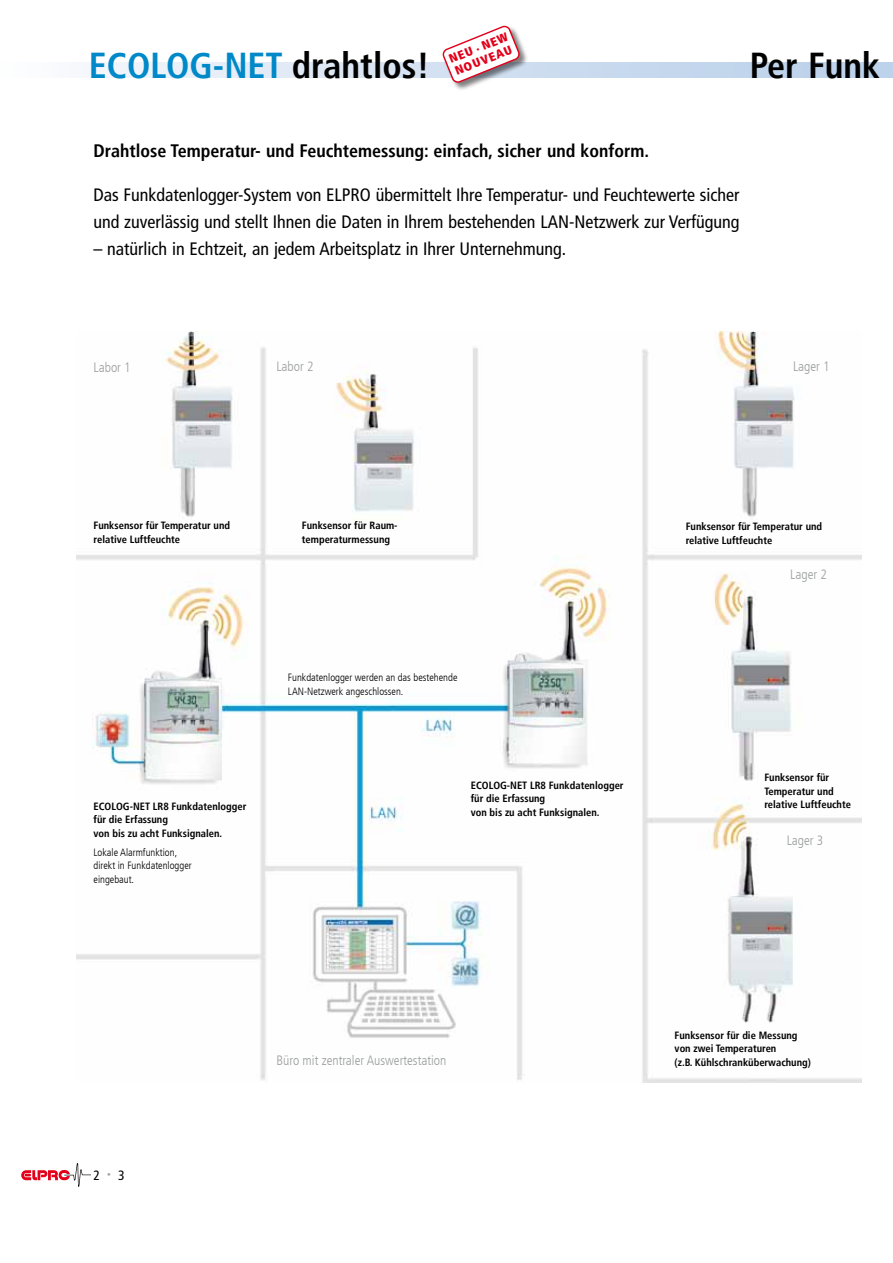
<style>
.page{position:relative;width:893px;height:1263px;background:#fff}
.page>*{position:absolute;margin:0;border:0;box-sizing:border-box;transform-origin:0 0}
.t1{font:700 condensed 36px "Frutiger LT";color:#0089c8}
.t2{font:700 condensed 36px "Frutiger LT";color:#000}
.t3{font:condensed 18px/27px "Frutiger LT";color:#000}
.t4{font:700 condensed 18px "Frutiger LT";color:#000}
.t5{font:300 condensed 13.5px "Frutiger LT";color:#9c9e9f}
.t6{font:condensed 13.5px "Frutiger LT";color:#000}
.t7{font:900 condensed 12.3px "Frutiger";color:#e2001a}
.t8{font:700 condensed 10.5px/13.5px "Frutiger LT";color:#000}
.t9{font:300 condensed 10.5px/13.5px "Frutiger LT";color:#000}
.s1{color:#000}
</style>
<div class="page">
<svg style="left:21px;top:1163px;width:70px;height:24px"></svg>
<svg style="left:87px;top:63px;width:806px;height:15px"></svg>
<img style="left:76px;top:332px;width:785px;height:751px">
<div style="left:442px;top:26px;width:86px;height:66px;background:#000;opacity:.5"></div>
<svg style="left:441px;top:25px;width:79px;height:60px"></svg>
<p class="t7" style="left:447px;top:53px;width:64px;rotate:-22deg">NEU · NEW</p>
<h1 class="t1" style="left:89px;top:44px;width:342px">ECOLOG-NET <span class="s1">drahtlos!</span></h1>
<p class="t7" style="left:453px;top:64px;width:62px;rotate:-22deg">NOUVEAU</p>
<h1 class="t2" style="left:750px;top:44px;width:132px">Per Funk</h1>
<h2 class="t4" style="left:94px;top:140px;width:557px">Drahtlose Temperatur- und Feuchtemessung: einfach, sicher und konform.</h2>
<h2 class="t3" style="left:94px;top:182px;width:648px">Das Funkdatenlogger-System von ELPRO übermittelt Ihre Temperatur- und Feuchtewerte sicher und zuverlässig und stellt Ihnen die Daten in Ihrem bestehenden LAN-Netzwerk zur Verfügung</h2>
<h2 class="t3" style="left:94px;top:236px;width:474px">– natürlich in Echtzeit, an jedem Arbeitsplatz in Ihrer Unternehmung.</h2>
<p class="t5" style="left:94px;top:360px;width:39px">Labor 1</p>
<p class="t5" style="left:276px;top:358px;width:39px">Labor 2</p>
<p class="t5" style="left:793px;top:358px;width:38px">Lager 1</p>
<p class="t8" style="left:94px;top:519px;width:138px">Funksensor für Temperatur und relative Luftfeuchte</p>
<p class="t8" style="left:302px;top:519px;width:97px">Funksensor für Raum&shy;temperaturmessung</p>
<p class="t8" style="left:94px;top:799px;width:154px">ECOLOG-NET LR8 Funkdatenlogger für die Erfassung<br>von bis zu acht Funksignalen.</p>
<p class="t9" style="left:94px;top:845px;width:100px">Lokale Alarmfunktion, direkt in Funkdatenlogger eingebaut.</p>
<p class="t9" style="left:288px;top:671px;width:171px">Funkdatenlogger werden an das bestehende<br>LAN-Netzwerk angeschlossen.</p>
<p class="t8" style="left:471px;top:778px;width:154px">ECOLOG-NET LR8 Funkdatenlogger für die Erfassung<br>von bis zu acht Funksignalen.</p>
<p class="t8" style="left:686px;top:520px;width:138px">Funksensor für Temperatur und relative Luftfeuchte</p>
<p class="t5" style="left:790px;top:566px;width:38px">Lager 2</p>
<p class="t8" style="left:764px;top:771px;width:88px">Funksensor für<br>Temperatur und relative Luftfeuchte</p>
<p class="t5" style="left:787px;top:833px;width:38px">Lager 3</p>
<p class="t6" style="left:94px;top:1168px;width:32px">2 <sup>•</sup> 3</p>
<p class="t5" style="left:276px;top:1052px;width:172px">Büro mit zentraler Auswertestation</p>
<p class="t8" style="left:675px;top:1028px;width:138px">Funksensor für die Messung von zwei Temperaturen<br>(z.B. Kühlschranküberwachung)</p>
</div>
